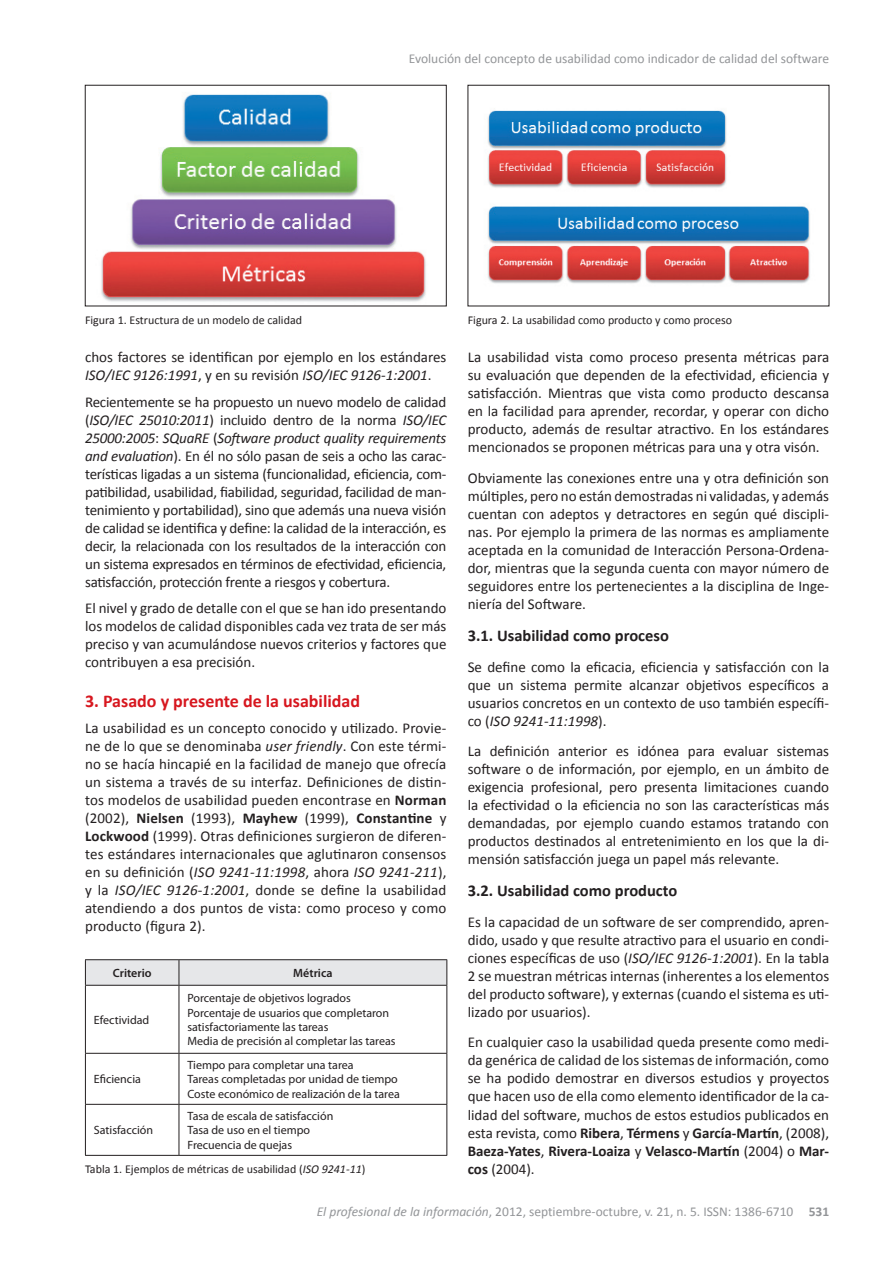
<style>
.page{position:relative;width:893px;height:1263px;background:#fff}
.page>*{position:absolute;margin:0;border:0;box-sizing:border-box;transform-origin:0 0}
.t1{font:700 18px "Calibri";color:#d7171f}
.t2{font:700 16.5px "Calibri";color:#231f20}
.t3{font:15px/18px "Calibri";color:#231f20;text-align:justify}
.t4{font:13.5px "Calibri";color:#939598}
.t5{font:12px/14.4px "Myriad Pro";color:#231f20}
.t6{font:12px "Calibri";color:#231f20}
.t7{font:600 12px "Myriad Pro";color:#231f20}
.s1{font-style:italic}
.s2{font-weight:700}
</style>
<div class="page">
<img style="left:101px;top:94px;width:325px;height:208px">
<div style="left:85px;top:85px;width:361px;height:221px;border:1px solid #231f20"></div>
<img style="left:487px;top:110px;width:323px;height:174px">
<div style="left:468px;top:85px;width:361px;height:221px;border:1px solid #231f20"></div>
<hr style="left:85px;top:959px;width:94px;height:1px;background:#231f20">
<hr style="left:179px;top:959px;width:268px;height:1px;background:#231f20">
<svg style="left:85px;top:960px;width:362px;height:25px;background:#e0e1e3"></svg>
<hr style="left:85px;top:985px;width:94px;height:1px;background:#231f20">
<hr style="left:85px;top:986px;width:1px;height:67px;background:#231f20">
<hr style="left:179px;top:985px;width:268px;height:1px;background:#231f20">
<hr style="left:179px;top:986px;width:1px;height:67px;background:#231f20">
<hr style="left:446px;top:986px;width:1px;height:67px;background:#231f20">
<hr style="left:85px;top:1053px;width:94px;height:1px;background:#231f20">
<hr style="left:85px;top:1054px;width:1px;height:50px;background:#231f20">
<hr style="left:179px;top:1053px;width:268px;height:1px;background:#231f20">
<hr style="left:179px;top:1054px;width:1px;height:50px;background:#231f20">
<hr style="left:446px;top:1054px;width:1px;height:50px;background:#231f20">
<hr style="left:85px;top:1104px;width:94px;height:1px;background:#231f20">
<hr style="left:85px;top:1105px;width:1px;height:50px;background:#231f20">
<hr style="left:179px;top:1104px;width:268px;height:1px;background:#231f20">
<hr style="left:179px;top:1105px;width:1px;height:50px;background:#231f20">
<hr style="left:446px;top:1105px;width:1px;height:50px;background:#231f20">
<hr style="left:85px;top:1155px;width:94px;height:1px;background:#231f20">
<hr style="left:179px;top:1155px;width:268px;height:1px;background:#231f20">
<p class="t4" style="left:409px;top:50px;width:422px">Evolución del concepto de usabilidad como indicador de calidad del software</p>
<p class="t6" style="left:85px;top:312px;width:219px">Figura 1. Estructura de un modelo de calidad</p>
<p class="t6" style="left:468px;top:312px;width:266px">Figura 2. La usabilidad como producto y como proceso</p>
<p class="t3" style="left:85px;top:348px;width:363px">chos factores se identifican por ejemplo en los estándares<br><span class="s1">ISO/IEC 9126:1991</span>, y en su revisión <span class="s1">ISO/IEC 9126-1:2001</span>.</p>
<p class="t3" style="left:85px;top:393px;width:363px">Recientemente se ha propuesto un nuevo modelo de calidad (<span class="s1">ISO/IEC 25010:2011</span>) incluido dentro de la norma <span class="s1">ISO/IEC 25000:2005</span>: <span class="s1">SQuaRE</span> (<span class="s1">Software product quality requirements and evaluation</span>). En él no sólo pasan de seis a ocho las carac&shy;terísticas ligadas a un sistema (funcionalidad, eficiencia, com&shy;patibilidad, usabilidad, fiabilidad, seguridad, facilidad de man&shy;tenimiento y portabilidad), sino que además una nueva visión de calidad se identifica y define: la calidad de la interacción, es decir, la relacionada con los resultados de la interacción con un sistema expresados en términos de efectividad, eficiencia, satisfacción, protección frente a riesgos y cobertura.</p>
<p class="t3" style="left:85px;top:599px;width:363px">El nivel y grado de detalle con el que se han ido presentando los modelos de calidad disponibles cada vez trata de ser más preciso y van acumulándose nuevos criterios y factores que contribuyen a esa precisión.</p>
<p class="t1" style="left:85px;top:689px;width:277px">3. Pasado y presente de la usabilidad</p>
<p class="t3" style="left:85px;top:719px;width:363px">La usabilidad es un concepto conocido y utilizado. Provie&shy;ne de lo que se denominaba <span class="s1">user friendly</span>. Con este térmi&shy;no se hacía hincapié en la facilidad de manejo que ofrecía un sistema a través de su interfaz. Definiciones de distin&shy;tos modelos de usabilidad pueden encontrase en <span class="s2">Norman </span>(2002), <span class="s2">Nielsen</span> (1993), <span class="s2">Mayhew</span> (1999), <span class="s2">Constantine</span> y <span class="s2">Lockwood</span> (1999). Otras definiciones surgieron de diferen&shy;tes estándares internacionales que aglutinaron consensos en su definición (<span class="s1">ISO 9241-11:1998</span>, ahora <span class="s1">ISO 9241-211</span>), y la <span class="s1">ISO/IEC 9126-1:2001</span>, donde se define la usabilidad atendiendo a dos puntos de vista: como proceso y como producto (figura 2).</p>
<p class="t7" style="left:113px;top:965px;width:40px">Criterio</p>
<p class="t7" style="left:293px;top:965px;width:41px">Métrica</p>
<p class="t5" style="left:94px;top:1012px;width:57px">Efectividad</p>
<p class="t5" style="left:187px;top:991px;width:210px">Porcentaje de objetivos logrados Porcentaje de usuarios que completaron satisfactoriamente las tareas<br>Media de precisión al completar las tareas</p>
<p class="t5" style="left:94px;top:1072px;width:49px">Eficiencia</p>
<p class="t5" style="left:187px;top:1057px;width:214px">Tiempo para completar una tarea<br>Tareas completadas por unidad de tiempo<br>Coste económico de realización de la tarea</p>
<p class="t5" style="left:187px;top:1108px;width:147px">Tasa de escala de satisfacción<br>Tasa de uso en el tiempo<br>Frecuencia de quejas</p>
<p class="t6" style="left:85px;top:1162px;width:282px">Tabla 1. Ejemplos de métricas de usabilidad (<span class="s1">ISO 9241-11</span>)</p>
<p class="t5" style="left:94px;top:1123px;width:61px">Satisfacción</p>
<p class="t3" style="left:468px;top:348px;width:363px">La usabilidad vista como proceso presenta métricas para su evaluación que dependen de la efectividad, eficiencia y satisfacción. Mientras que vista como producto descansa en la facilidad para aprender, recordar, y operar con dicho producto, además de resultar atractivo. En los estándares mencionados se proponen métricas para una y otra visón.</p>
<p class="t3" style="left:468px;top:469px;width:363px">Obviamente las conexiones entre una y otra definición son múltiples, pero no están demostradas ni validadas, y además cuentan con adeptos y detractores en según qué discipli&shy;nas. Por ejemplo la primera de las normas es ampliamente aceptada en la comunidad de Interacción Persona-Ordena&shy;dor, mientras que la segunda cuenta con mayor número de seguidores entre los pertenecientes a la disciplina de Inge&shy;niería del Software.</p>
<p class="t2" style="left:468px;top:625px;width:203px">3.1. Usabilidad como proceso</p>
<p class="t3" style="left:468px;top:658px;width:363px">Se define como la eficacia, eficiencia y satisfacción con la que un sistema permite alcanzar objetivos específicos a usuarios concretos en un contexto de uso también específi&shy;co (<span class="s1">ISO 9241-11:1998</span>).</p>
<p class="t3" style="left:468px;top:742px;width:363px">La definición anterior es idónea para evaluar sistemas software o de información, por ejemplo, en un ámbito de exigencia profesional, pero presenta limitaciones cuando la efectividad o la eficiencia no son las características más demandadas, por ejemplo cuando estamos tratando con productos destinados al entretenimiento en los que la di&shy;mensión satisfacción juega un papel más relevante.</p>
<p class="t2" style="left:468px;top:880px;width:211px">3.2. Usabilidad como producto</p>
<p class="t3" style="left:468px;top:913px;width:363px">Es la capacidad de un software de ser comprendido, apren&shy;dido, usado y que resulte atractivo para el usuario en condi&shy;ciones específicas de uso (<span class="s1">ISO/IEC 9126-1:2001</span>). En la tabla 2 se muestran métricas internas (inherentes a los elementos del producto software), y externas (cuando el sistema es uti&shy;lizado por usuarios).</p>
<p class="t3" style="left:468px;top:1033px;width:363px">En cualquier caso la usabilidad queda presente como medi&shy;da genérica de calidad de los sistemas de información, como se ha podido demostrar en diversos estudios y proyectos que hacen uso de ella como elemento identificador de la ca&shy;lidad del software, muchos de estos estudios publicados en esta revista, como <span class="s2">Ribera</span>, <span class="s2">Térmens</span> y <span class="s2">García-Martín</span>, (2008), <span class="s2">Baeza-Yates</span>, <span class="s2">Rivera-Loaiza</span> y <span class="s2">Velasco-Martín</span> (2004) o <span class="s2">Mar&shy;cos</span> (2004).</p>
<p class="t4" style="left:317px;top:1203px;width:514px"><span class="s1">El profesional de la información</span>, 2012, septiembre-octubre, v. 21, n. 5. ISSN: 1386-6710 <span class="s2">531</span></p>
</div>
